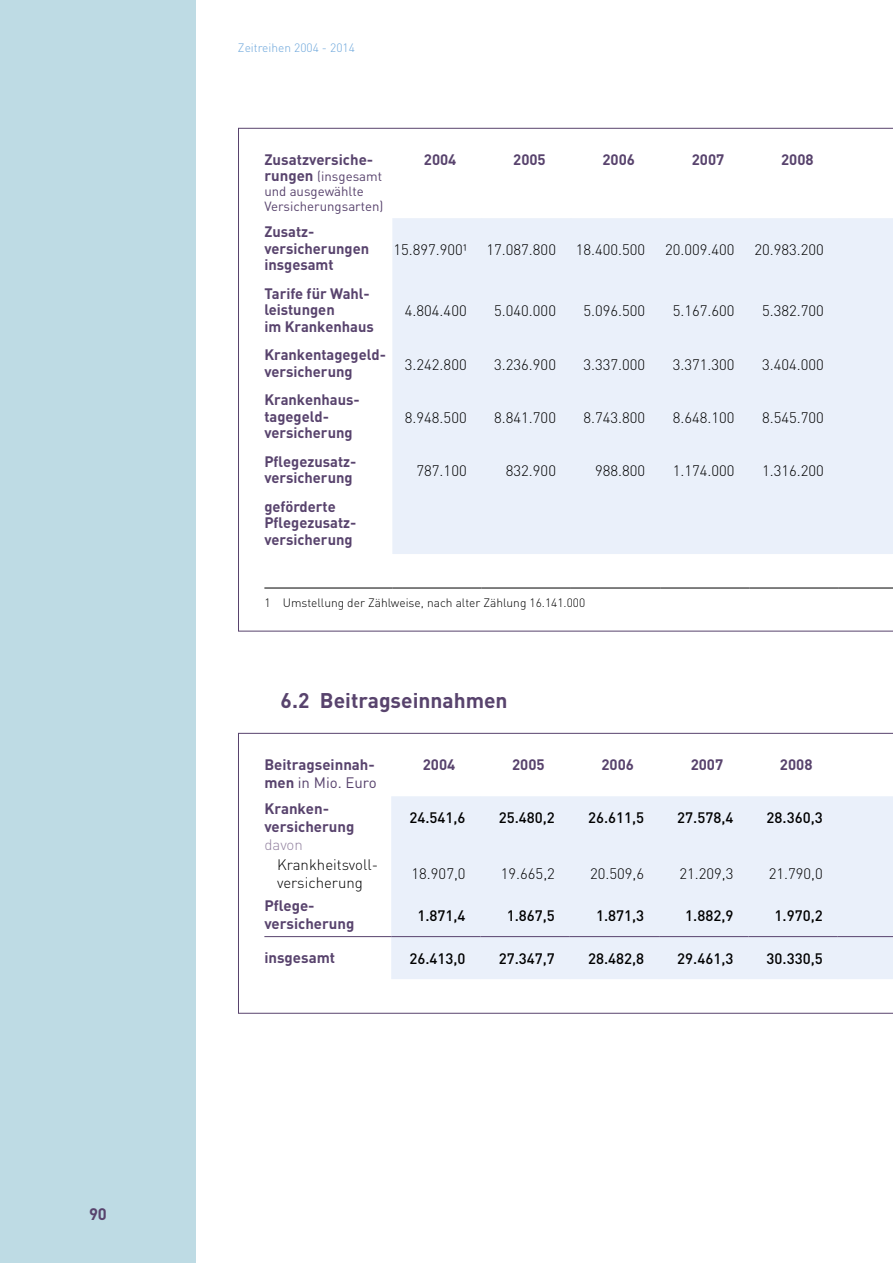
<style>
.page{position:relative;width:893px;height:1263px;background:#fff}
.page>*{position:absolute;margin:0;border:0;box-sizing:border-box;transform-origin:0 0}
.t1{font:700 21px "DINOT";color:#58436d}
.t2{font:700 16.5px "DINOT";color:#58436d}
.t3{font:700 15px/16.5px "DINOT";color:#58436d}
.t4{font:300 15px/18px "DIN";color:#000}
.t5{font:500 15px "DINOT";color:#000}
.t6{font:300 15px "DINOT";color:#9383a0}
.t7{font:13.2px/15px "DINOT";color:#58436d}
.t8{font:300 12px "DIN";color:#000}
.t9{font:300 12px "DIN";color:#6ca6db}
.s1{font-weight:700;font-size:15px}
.s2{font-weight:400}
</style>
<div class="page">
<div style="left:0;top:0;width:196px;height:1263px;background:#bedbe4"></div>
<svg style="left:238px;top:733px;width:655px;height:281px"></svg>
<svg style="left:238px;top:128px;width:655px;height:503px"></svg>
<p class="t2" style="left:89px;top:1203px;width:19px">90</p>
<p class="t9" style="left:238px;top:40px;width:118px">Zeitreihen 2004 - 2014</p>
<p class="t3" style="left:264px;top:151px;width:110px">Zusatzversiche-</p>
<p class="t7" style="left:264px;top:169px;width:121px"><span class="s1">rungen</span> (insgesamt und ausgewählte<br>Versicherungsarten)</p>
<p class="t3" style="left:264px;top:223px;width:106px">Zusatz&shy;versicherungen insgesamt</p>
<p class="t3" style="left:264px;top:285px;width:111px">Tarife für Wahl&shy;leistungen<br>im Krankenhaus</p>
<p class="t3" style="left:424px;top:151px;width:34px">2004</p>
<p class="t3" style="left:513px;top:151px;width:34px">2005</p>
<p class="t3" style="left:602px;top:151px;width:34px">2006</p>
<p class="t3" style="left:692px;top:151px;width:34px">2007</p>
<p class="t3" style="left:781px;top:151px;width:34px">2008</p>
<p class="t4" style="left:393px;top:240px;width:75px">15.897.900¹</p>
<p class="t4" style="left:486px;top:240px;width:71px">17.087.800</p>
<p class="t4" style="left:576px;top:240px;width:71px">18.400.500</p>
<p class="t4" style="left:665px;top:240px;width:71px">20.009.400</p>
<p class="t4" style="left:754px;top:240px;width:71px">20.983.200</p>
<p class="t4" style="left:405px;top:302px;width:63px">4.804.400</p>
<p class="t4" style="left:494px;top:302px;width:63px">5.040.000</p>
<p class="t4" style="left:583px;top:302px;width:63px">5.096.500</p>
<p class="t4" style="left:673px;top:302px;width:63px">5.167.600</p>
<p class="t4" style="left:762px;top:302px;width:63px">5.382.700</p>
<p class="t3" style="left:264px;top:346px;width:123px">Krankentagegeld&shy;versicherung</p>
<p class="t4" style="left:405px;top:355px;width:63px">3.242.800</p>
<p class="t4" style="left:494px;top:355px;width:63px">3.236.900</p>
<p class="t4" style="left:583px;top:355px;width:63px">3.337.000</p>
<p class="t4" style="left:673px;top:355px;width:63px">3.371.300</p>
<p class="t4" style="left:762px;top:355px;width:63px">3.404.000</p>
<p class="t3" style="left:264px;top:391px;width:97px">Krankenhaus&shy;tagegeld&shy;versicherung</p>
<p class="t4" style="left:405px;top:408px;width:63px">8.948.500</p>
<p class="t4" style="left:494px;top:408px;width:63px">8.841.700</p>
<p class="t4" style="left:583px;top:408px;width:63px">8.743.800</p>
<p class="t4" style="left:673px;top:408px;width:63px">8.648.100</p>
<p class="t4" style="left:762px;top:408px;width:63px">8.545.700</p>
<p class="t3" style="left:264px;top:452px;width:94px">Pflegezusatz&shy;versicherung</p>
<p class="t4" style="left:416px;top:461px;width:52px">787.100</p>
<p class="t4" style="left:506px;top:461px;width:52px">832.900</p>
<p class="t4" style="left:595px;top:461px;width:52px">988.800</p>
<p class="t4" style="left:673px;top:461px;width:63px">1.174.000</p>
<p class="t4" style="left:762px;top:461px;width:63px">1.316.200</p>
<p class="t3" style="left:264px;top:497px;width:94px">geförderte<br>Pflegezusatz&shy;versicherung</p>
<p class="t8" style="left:264px;top:595px;width:322px">1 Umstellung der Zählweise, nach alter Zählung 16.141.000</p>
<h1 class="t1" style="left:281px;top:686px;width:228px">6.2 Beitragseinnahmen</h1>
<p class="t3" style="left:264px;top:755px;width:114px;line-height:18px">Beitragseinnah&shy;men <span class="s2">in Mio. Euro</span></p>
<p class="t3" style="left:423px;top:756px;width:34px">2004</p>
<p class="t3" style="left:512px;top:756px;width:34px">2005</p>
<p class="t3" style="left:601px;top:756px;width:34px">2006</p>
<p class="t3" style="left:691px;top:756px;width:34px">2007</p>
<p class="t3" style="left:780px;top:756px;width:34px">2008</p>
<p class="t3" style="left:264px;top:798px;width:92px;line-height:18px">Kranken&shy;versicherung</p>
<p class="t5" style="left:409px;top:808px;width:58px">24.541,6</p>
<p class="t5" style="left:499px;top:808px;width:58px">25.480,2</p>
<p class="t5" style="left:588px;top:808px;width:58px">26.611,5</p>
<p class="t5" style="left:677px;top:808px;width:58px">27.578,4</p>
<p class="t5" style="left:767px;top:808px;width:58px">28.360,3</p>
<p class="t6" style="left:264px;top:834px;width:40px">davon</p>
<p class="t4" style="left:277px;top:855px;width:103px">Krankheitsvoll&shy;versicherung</p>
<p class="t4" style="left:411px;top:864px;width:56px">18.907,0</p>
<p class="t4" style="left:501px;top:864px;width:56px">19.665,2</p>
<p class="t4" style="left:590px;top:864px;width:56px">20.509,6</p>
<p class="t4" style="left:679px;top:864px;width:56px">21.209,3</p>
<p class="t4" style="left:769px;top:864px;width:56px">21.790,0</p>
<p class="t3" style="left:264px;top:896px;width:92px;line-height:18px">Pflege&shy;versicherung</p>
<p class="t5" style="left:417px;top:905px;width:50px">1.871,4</p>
<p class="t5" style="left:507px;top:905px;width:50px">1.867,5</p>
<p class="t5" style="left:596px;top:905px;width:50px">1.871,3</p>
<p class="t5" style="left:685px;top:905px;width:50px">1.882,9</p>
<p class="t5" style="left:775px;top:905px;width:50px">1.970,2</p>
<p class="t3" style="left:264px;top:949px;width:72px">insgesamt</p>
<p class="t5" style="left:409px;top:948px;width:58px">26.413,0</p>
<p class="t5" style="left:499px;top:948px;width:58px">27.347,7</p>
<p class="t5" style="left:588px;top:948px;width:58px">28.482,8</p>
<p class="t5" style="left:677px;top:948px;width:58px">29.461,3</p>
<p class="t5" style="left:767px;top:948px;width:58px">30.330,5</p>
</div>
